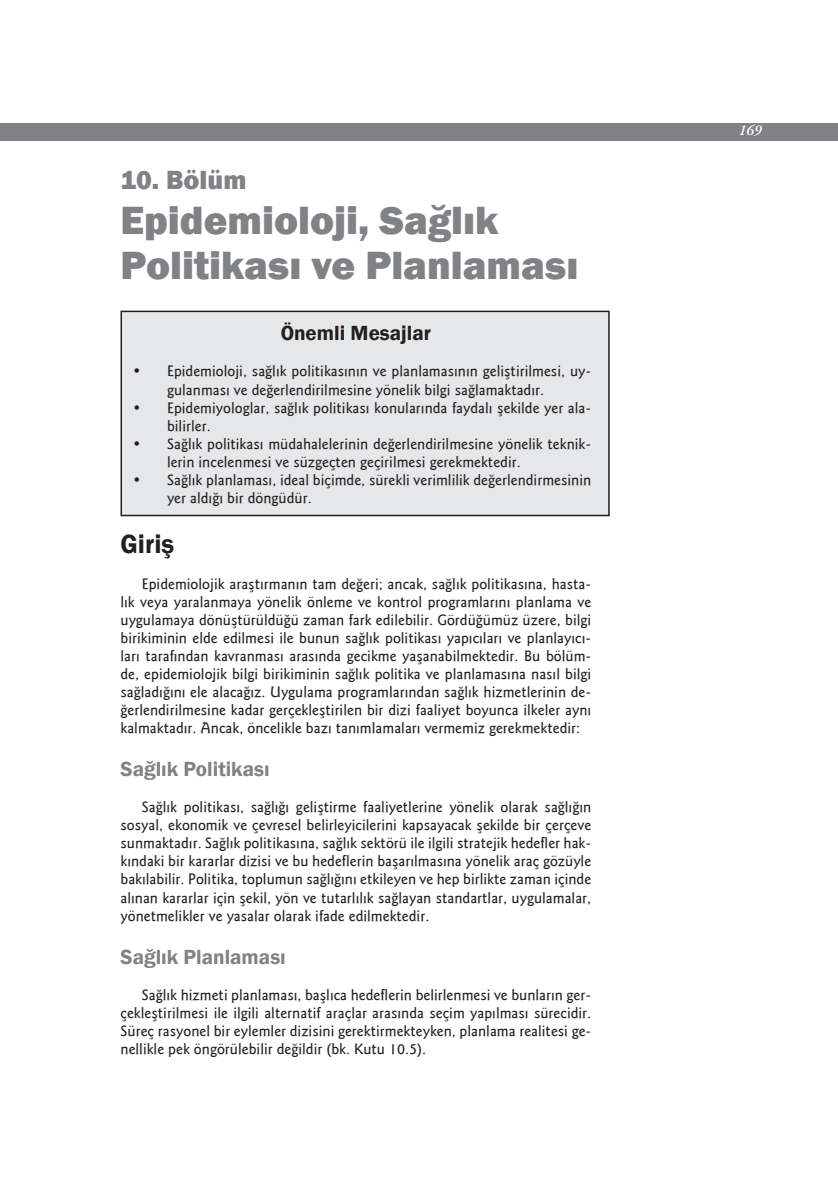
<style>
.page{position:relative;width:838px;height:1183px;background:#fff}
.page>*{position:absolute;margin:0;border:0;box-sizing:border-box;transform-origin:0 0}
.t1{font:800 40.5px/45px "Franklin Gothic";color:#808285}
.t2{font:800 27px "Franklin Gothic";color:#808285}
.t3{font:600 27px "Franklin Gothic";color:#231f20}
.t4{font:600 21px "Franklin Gothic";color:#808285}
.t5{font:600 21px "Franklin Gothic";color:#231f20}
.t6{font:500 15px/18px "Goudy Sans IT Cby BT";color:#231f20}
.t7{font:italic 600 15px "Adobe Garamond Pro";color:#fff}
</style>
<div class="page">
<div style="left:0;top:123px;width:838px;height:17px;background:#808285"></div>
<div style="left:121px;top:311px;width:488px;height:204px;background:#e6e7e9"></div>
<div style="left:120px;top:310px;width:489px;height:206px;border:2px solid #231f20"></div>
<h2 class="t2" style="left:120px;top:164px;width:127px">10. Bölüm</h2>
<h1 class="t1" style="left:120px;top:197px;width:459px">Epidemioloji, Sağlık<br>Politikası ve Planlaması</h1>
<h3 class="t5" style="left:281px;top:321px;width:152px">Önemli Mesajlar</h3>
<p class="t6" style="left:167px;top:362px;width:426px;text-indent:-34px">• Epidemioloji, sağlık politikasının ve planlamasının geliştirilmesi, uy&shy;gulanması ve değerlendirilmesine yönelik bilgi sağlamaktadır.</p>
<p class="t6" style="left:167px;top:398px;width:426px;text-indent:-34px">• Epidemiyologlar, sağlık politikası konularında faydalı şekilde yer ala&shy;bilirler.</p>
<p class="t6" style="left:167px;top:434px;width:426px;text-indent:-34px">• Sağlık politikası müdahalelerinin değerlendirilmesine yönelik teknik&shy;lerin incelenmesi ve süzgeçten geçirilmesi gerekmektedir.</p>
<p class="t6" style="left:167px;top:470px;width:426px;text-indent:-34px">• Sağlık planlaması, ideal biçimde, sürekli verimlilik değerlendirmesinin yer aldığı bir döngüdür.</p>
<h2 class="t3" style="left:120px;top:528px;width:55px">Giriş</h2>
<p class="t6" style="left:120px;top:575px;width:472px;text-align:justify;text-indent:21px">Epidemiolojik araştırmanın tam değeri; ancak, sağlık politikasına, hasta&shy;lık veya yaralanmaya yönelik önleme ve kontrol programlarını planlama ve uygulamaya dönüştürüldüğü zaman fark edilebilir. Gördüğümüz üzere, bilgi birikiminin elde edilmesi ile bunun sağlık politikası yapıcıları ve planlayıcı&shy;ları tarafından kavranması arasında gecikme yaşanabilmektedir. Bu bölüm&shy;de, epidemiolojik bilgi birikiminin sağlık politika ve planlamasına nasıl bilgi sağladığını ele alacağız. Uygulama programlarından sağlık hizmetlerinin de&shy;ğerlendirilmesine kadar gerçekleştirilen bir dizi faaliyet boyunca ilkeler aynı kalmaktadır. Ancak, öncelikle bazı tanımlamaları vermemiz gerekmektedir:</p>
<h3 class="t4" style="left:120px;top:757px;width:151px">Sağlık Politikası</h3>
<p class="t6" style="left:120px;top:798px;width:472px;text-align:justify;text-indent:21px">Sağlık politikası, sağlığı geliştirme faaliyetlerine yönelik olarak sağlığın sosyal, ekonomik ve çevresel belirleyicilerini kapsayacak şekilde bir çerçeve sunmaktadır. Sağlık politikasına, sağlık sektörü ile ilgili stratejik hedefler hak&shy;kındaki bir kararlar dizisi ve bu hedeflerin başarılmasına yönelik araç gözüyle bakılabilir. Politika, toplumun sağlığını etkileyen ve hep birlikte zaman içinde alınan kararlar için şekil, yön ve tutarlılık sağlayan standartlar, uygulamalar, yönetmelikler ve yasalar olarak ifade edilmektedir.</p>
<h3 class="t4" style="left:120px;top:944px;width:167px">Sağlık Planlaması</h3>
<p class="t6" style="left:120px;top:985px;width:472px;text-align:justify;text-indent:21px">Sağlık hizmeti planlaması, başlıca hedeflerin belirlenmesi ve bunların ger&shy;çekleştirilmesi ile ilgili alternatif araçlar arasında seçim yapılması sürecidir.<br>Süreç rasyonel bir eylemler dizisini gerektirmekteyken, planlama realitesi ge&shy;nellikle pek öngörülebilir değildir (bk. Kutu 10.5).</p>
<p class="t7" style="left:738px;top:124px;width:24px">169</p>
</div>
